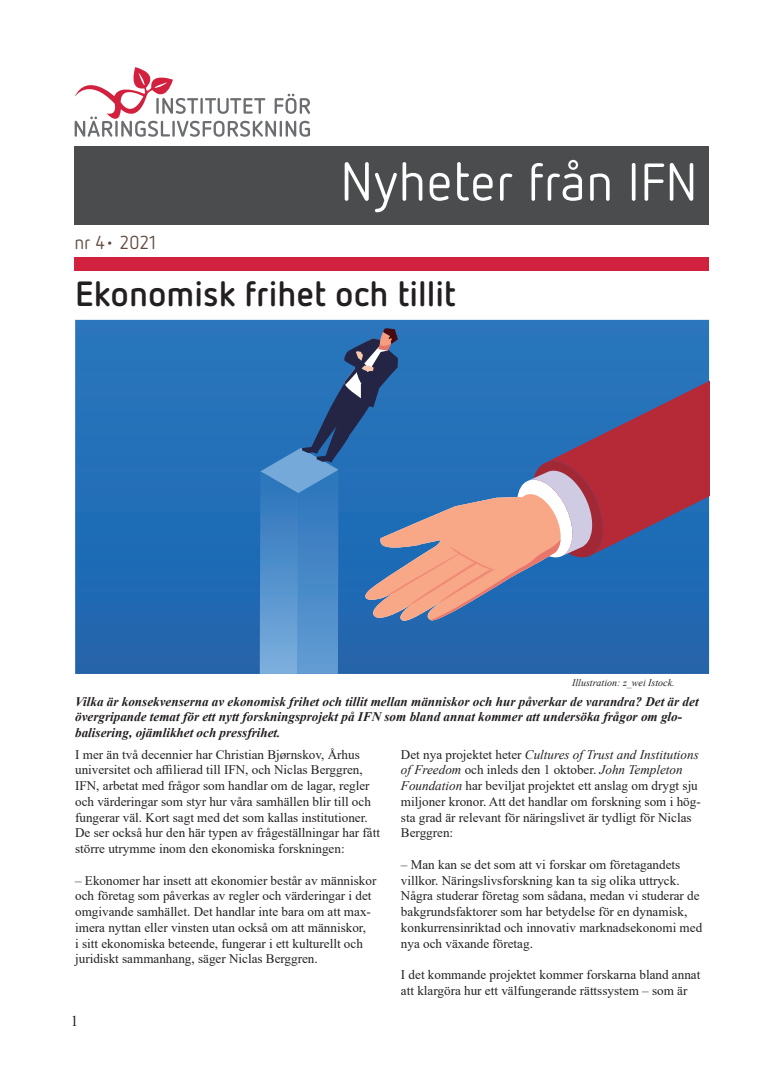
<style>
.page{position:relative;width:780px;height:1088px;background:#fff}
.page>*{position:absolute;margin:0;border:0;box-sizing:border-box;transform-origin:0 0}
.t1{font:52.5px "Netto OT";color:#fff}
.t2{font:700 35px "Netto OT";color:#231f20}
.t3{font:18.75px "Netto OT";color:#5f493e}
.t4{font:15px "Times New Roman";color:#231f20}
.t5{font:13.12px/15.8px "Times New Roman";color:#231f20}
.t6{font:italic 700 13.12px/15.8px "Times New Roman";color:#231f20}
.t7{font:italic 10px "Times New Roman";color:#231f20}
.s1{font-size:53.75px}
.s2{font-style:italic}
</style>
<div class="page">
<div style="left:74px;top:146px;width:635px;height:79px;background:#4b4c4d"></div>
<div style="left:74px;top:257px;width:635px;height:14px;background:#d1213e"></div>
<svg style="left:74px;top:67px;width:236px;height:70px"></svg>
<svg style="left:75px;top:320px;width:634px;height:354px;background:#236db5"></svg>
<svg style="left:604px;top:335px;width:105px;height:220px;background:#704b74"></svg>
<svg style="left:260px;top:328px;width:344px;height:346px;background:#4e79ad"></svg>
<h3 class="t3" style="left:74px;top:231px;width:83px">nr 4• 2021</h3>
<h1 class="t1" style="left:340px;top:150px;width:359px"><span class="s1">Nyhet</span>er från IFN</h1>
<h2 class="t2" style="left:75px;top:272px;width:382px">Ekonomisk frihet och tillit</h2>
<p class="t7" style="left:572px;top:676px;width:104px">Illustration: z_wei Istock.</p>
<p class="t6" style="left:75px;top:693px;width:625px">Vilka är konsekvenserna av ekonomisk frihet och tillit mellan människor och hur påverkar de varandra? Det är det övergripande temat för ett nytt forskningsprojekt på IFN som bland annat kommer att undersöka frågor om glo&shy;balisering, ojämlikhet och pressfrihet.</p>
<p class="t5" style="left:75px;top:746px;width:306px">I mer än två decennier har Christian Bjørnskov, Århus universitet och affilierad till IFN, och Niclas Berggren, IFN, arbetat med frågor som handlar om de lagar, regler och värderingar som styr hur våra samhällen blir till och fungerar väl. Kort sagt med det som kallas institutioner.<br>De ser också hur den här typen av frågeställningar har fått större utrymme inom den ekonomiska forskningen:</p>
<p class="t5" style="left:75px;top:872px;width:303px">– Ekonomer har insett att ekonomier består av människor och företag som påverkas av regler och värderingar i det omgivande samhället. Det handlar inte bara om att max&shy;imera nyttan eller vinsten utan också om att människor,<br>i sitt ekonomiska beteende, fungerar i ett kulturellt och juridiskt sammanhang, säger Niclas Berggren.</p>
<p class="t5" style="left:401px;top:746px;width:301px">Det nya projektet heter <span class="s2">Cultures of Trust and Institutions of Freedom</span> och inleds den 1 oktober. <span class="s2">John Templeton Foundation</span> har beviljat projektet ett anslag om drygt sju miljoner kronor. Att det handlar om forskning som i hög&shy;sta grad är relevant för näringslivet är tydligt för Niclas Berggren:</p>
<p class="t5" style="left:401px;top:856px;width:303px">– Man kan se det som att vi forskar om företagandets villkor. Näringslivsforskning kan ta sig olika uttryck.<br>Några studerar företag som sådana, medan vi studerar de bakgrundsfaktorer som har betydelse för en dynamisk, konkurrensinriktad och innovativ marknadsekonomi med nya och växande företag.</p>
<p class="t5" style="left:401px;top:966px;width:301px">I det kommande projektet kommer forskarna bland annat att klargöra hur ett välfungerande rättssystem – som är</p>
<p class="t4" style="left:71px;top:1010px;width:9px">1</p>
</div>
